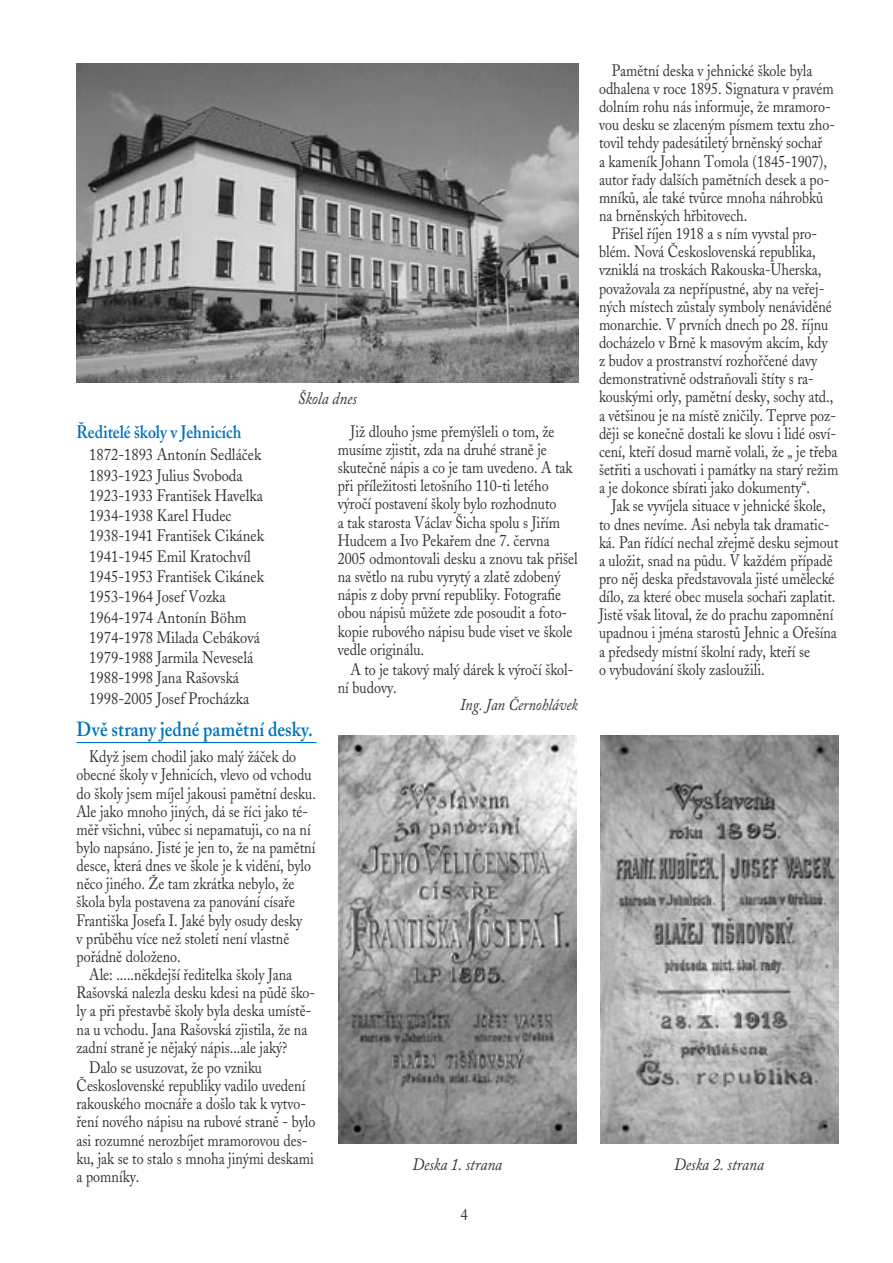
<style>
.page{position:relative;width:893px;height:1263px;background:#fff}
.page>*{position:absolute;margin:0;border:0;box-sizing:border-box;transform-origin:0 0}
.NADPIS_1{font:600 20.25px "Adobe Caslon CE";letter-spacing:.01em;color:#0072ba;scale:.88 1}
.NADPIS_2{font:600 18px "Adobe Caslon CE";letter-spacing:.005em;color:#0072ba;scale:.88 1}
.Kursiva{font:italic 17.25px "Adobe Caslon CE";color:#323235;scale:.88 1}
.BODY_Left{font:16.5px/18.1px "Adobe Caslon CE";color:#323235;scale:.85 1}
.BODY_Left-2{font:16.5px "Adobe Caslon CE";color:#323235;scale:.88 1}
.AUTOR{font:italic 16.5px "Adobe Caslon CE";color:#323235;scale:.88 1}
</style>
<div class="page">
<hr style="left:77px;top:742px;width:239px;height:1px;background:#0072ba">
<img style="left:77px;top:64px;width:501px;height:319px">
<img style="left:339px;top:736px;width:238px;height:408px">
<img style="left:601px;top:736px;width:238px;height:408px">
<p class="BODY_Left" style="left:599px;top:61px;width:279px;text-indent:13px">Pamětní deska v jehnické škole byla odhalena v roce 1895. Signatura v pravém dolním rohu nás informuje, že mramoro&shy;vou desku se zlaceným písmem textu zho&shy;tovil tehdy padesátiletý brněnský sochař<br>a kameník Johann Tomola (1845-1907), autor řady dalších pamětních desek a po&shy;mníků, ale také tvůrce mnoha náhrobků na brněnských hřbitovech.</p>
<p class="BODY_Left" style="left:599px;top:225px;width:283px;text-indent:13px">Přišel říjen 1918 a s ním vyvstal pro&shy;blém. Nová Československá republika, vzniklá na troskách Rakouska-Uherska, považovala za nepřípustné, aby na veřej&shy;ných místech zůstaly symboly nenáviděné monarchie. V prvních dnech po 28. říjnu docházelo v Brně k masovým akcím, kdy<br>z budov a prostranství rozhořčené davy demonstrativně odstraňovali štíty s ra&shy;kouskými orly, pamětní desky, sochy atd., a většinou je na místě zničily. Teprve poz&shy;ději se konečně dostali ke slovu i lidé osví&shy;cení, kteří dosud marně volali, že „ je třeba šetřiti a uschovati i památky na starý režim a je dokonce sbírati jako dokumenty“.</p>
<p class="BODY_Left" style="left:599px;top:497px;width:283px;text-indent:13px">Jak se vyvíjela situace v jehnické škole, to dnes nevíme. Asi nebyla tak dramatic&shy;ká. Pan řídící nechal zřejmě desku sejmout a uložit, snad na půdu. V každém případě pro něj deska představovala jisté umělecké dílo, za které obec musela sochaři zaplatit.<br>Jistě však litoval, že do prachu zapomnění upadnou i jména starostů Jehnic a Ořešína a předsedy místní školní rady, kteří se<br>o vybudování školy zasloužili.</p>
<p class="Kursiva" style="left:298px;top:388px;width:69px">Škola dnes</p>
<p class="NADPIS_2" style="left:77px;top:421px;width:189px">Ředitelé školy v Jehnicích</p>
<p class="BODY_Left-2" style="left:89px;top:445px;width:197px">1872-1893 Antonín Sedláček</p>
<p class="BODY_Left-2" style="left:89px;top:465px;width:176px">1893-1923 Julius Svoboda</p>
<p class="BODY_Left-2" style="left:89px;top:486px;width:199px">1923-1933 František Havelka</p>
<p class="BODY_Left-2" style="left:89px;top:506px;width:163px">1934-1938 Karel Hudec</p>
<p class="BODY_Left-2" style="left:89px;top:526px;width:200px">1938-1941 František Cikánek</p>
<p class="BODY_Left-2" style="left:89px;top:547px;width:185px">1941-1945 Emil Kratochvíl</p>
<p class="BODY_Left-2" style="left:89px;top:567px;width:200px">1945-1953 František Cikánek</p>
<p class="BODY_Left-2" style="left:89px;top:587px;width:157px">1953-1964 Josef Vozka</p>
<p class="BODY_Left-2" style="left:89px;top:607px;width:180px">1964-1974 Antonín Böhm</p>
<p class="BODY_Left-2" style="left:89px;top:628px;width:195px">1974-1978 Milada Cebáková</p>
<p class="BODY_Left-2" style="left:89px;top:648px;width:188px">1979-1988 Jarmila Neveselá</p>
<p class="BODY_Left-2" style="left:89px;top:668px;width:172px">1988-1998 Jana Rašovská</p>
<p class="BODY_Left-2" style="left:89px;top:688px;width:183px">1998-2005 Josef Procházka</p>
<p class="NADPIS_1" style="left:77px;top:717px;width:270px">Dvě strany jedné pamětní desky.</p>
<p class="BODY_Left" style="left:77px;top:748px;width:283px;text-indent:13px">Když jsem chodil jako malý žáček do obecné školy v Jehnicích, vlevo od vchodu do školy jsem míjel jakousi pamětní desku.<br>Ale jako mnoho jiných, dá se říci jako té&shy;měř všichni, vůbec si nepamatuji, co na ní bylo napsáno. Jisté je jen to, že na pamětní desce, která dnes ve škole je k vidění, bylo něco jiného. Že tam zkrátka nebylo, že škola byla postavena za panování císaře Františka Josefa I. Jaké byly osudy desky<br>v průběhu více než století není vlastně pořádně doloženo.</p>
<p class="BODY_Left" style="left:77px;top:966px;width:282px;text-indent:13px">Ale: .....někdejší ředitelka školy Jana Rašovská nalezla desku kdesi na půdě ško&shy;ly a při přestavbě školy byla deska umístě&shy;na u vchodu. Jana Rašovská zjistila, že na zadní straně je nějaký nápis...ale jaký?</p>
<p class="BODY_Left" style="left:77px;top:1058px;width:283px;text-indent:13px">Dalo se usuzovat, že po vzniku Československé republiky vadilo uvedení rakouského mocnáře a došlo tak k vytvo&shy;ření nového nápisu na rubové straně - bylo asi rozumné nerozbíjet mramorovou des&shy;ku, jak se to stalo s mnoha jinými deskami a pomníky.</p>
<p class="BODY_Left" style="left:338px;top:422px;width:284px;text-indent:13px">Již dlouho jsme přemýšleli o tom, že musíme zjistit, zda na druhé straně je skutečně nápis a co je tam uvedeno. A tak při příležitosti letošního 110-ti letého výročí postavení školy bylo rozhodnuto<br>a tak starosta Václav Šicha spolu s Jiřím Hudcem a Ivo Pekařem dne 7. června 2005 odmontovali desku a znovu tak přišel na světlo na rubu vyrytý a zlatě zdobený nápis z doby první republiky. Fotografie obou nápisů můžete zde posoudit a foto&shy;kopie rubového nápisu bude viset ve škole vedle originálu.</p>
<p class="BODY_Left" style="left:338px;top:661px;width:279px;text-indent:13px">A to je takový malý dárek k výročí škol&shy;ní budovy.</p>
<p class="AUTOR" style="left:460px;top:694px;width:135px">Ing. Jan Černohlávek</p>
<p class="Kursiva" style="left:412px;top:1154px;width:103px">Deska 1. strana</p>
<p class="Kursiva" style="left:674px;top:1154px;width:103px">Deska 2. strana</p>
<p class="BODY_Left-2" style="left:460px;top:1204px;width:10px">4</p>
</div>
